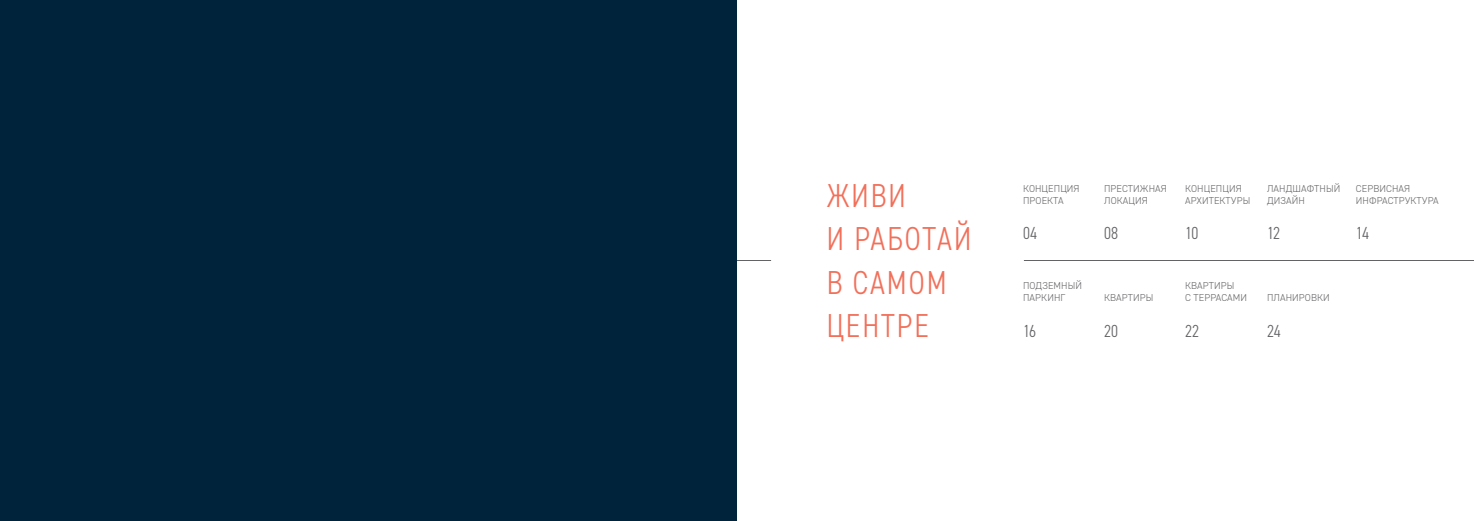
<style>
.page{position:relative;width:1474px;height:521px;background:#fff}
.page>*{position:absolute;margin:0;border:0;box-sizing:border-box;transform-origin:0 0}
.t1{font:300 33.25px/43.5px "DIN2014 Narrow";letter-spacing:.06em;color:#f26f59}
.t2{font:300 17.5px "DIN2014 Narrow";letter-spacing:-.01em;color:#636366}
.t3{font:300 10.06px/12.1px "DIN2014";letter-spacing:.01em;color:#636366}
</style>
<div class="page">
<hr style="left:1023px;top:260px;width:450px;height:1px;background:#636366">
<hr style="left:726px;top:260px;width:45px;height:1px;background:#636366">
<div style="left:0;top:0;width:737px;height:521px;background:#00233c"></div>
<h1 class="t1" style="left:826px;top:174px;width:146px">ЖИВИ<br>И РАБОТАЙ<br>В САМОМ<br>ЦЕНТРЕ</h1>
<p class="t3" style="left:1023px;top:182px;width:58px">КОНЦЕПЦИЯ<br>ПРОЕКТА</p>
<p class="t3" style="left:1104px;top:182px;width:64px">ПРЕСТИЖНАЯ<br>ЛОКАЦИЯ</p>
<p class="t3" style="left:1185px;top:182px;width:67px">КОНЦЕПЦИЯ<br>АРХИТЕКТУРЫ</p>
<p class="t3" style="left:1266px;top:182px;width:75px">ЛАНДШАФТНЫЙ<br>ДИЗАЙН</p>
<p class="t3" style="left:1355px;top:182px;width:84px">СЕРВИСНАЯ<br>ИНФРАСТРУКТУРА</p>
<h2 class="t2" style="left:1023px;top:223px;width:16px">04</h2>
<h2 class="t2" style="left:1104px;top:223px;width:16px">08</h2>
<h2 class="t2" style="left:1185px;top:223px;width:15px">10</h2>
<h2 class="t2" style="left:1266px;top:223px;width:15px">12</h2>
<h2 class="t2" style="left:1355px;top:223px;width:15px">14</h2>
<p class="t3" style="left:1023px;top:280px;width:60px">ПОДЗЕМНЫЙ<br>ПАРКИНГ</p>
<p class="t3" style="left:1104px;top:292px;width:51px">КВАРТИРЫ</p>
<p class="t3" style="left:1185px;top:280px;width:63px">КВАРТИРЫ<br>С ТЕРРАСАМИ</p>
<h2 class="t2" style="left:1023px;top:320px;width:15px">16</h2>
<h2 class="t2" style="left:1104px;top:320px;width:16px">20</h2>
<h2 class="t2" style="left:1185px;top:320px;width:16px">22</h2>
<p class="t3" style="left:1266px;top:292px;width:64px">ПЛАНИРОВКИ</p>
<h2 class="t2" style="left:1266px;top:320px;width:15px">24</h2>
</div>
